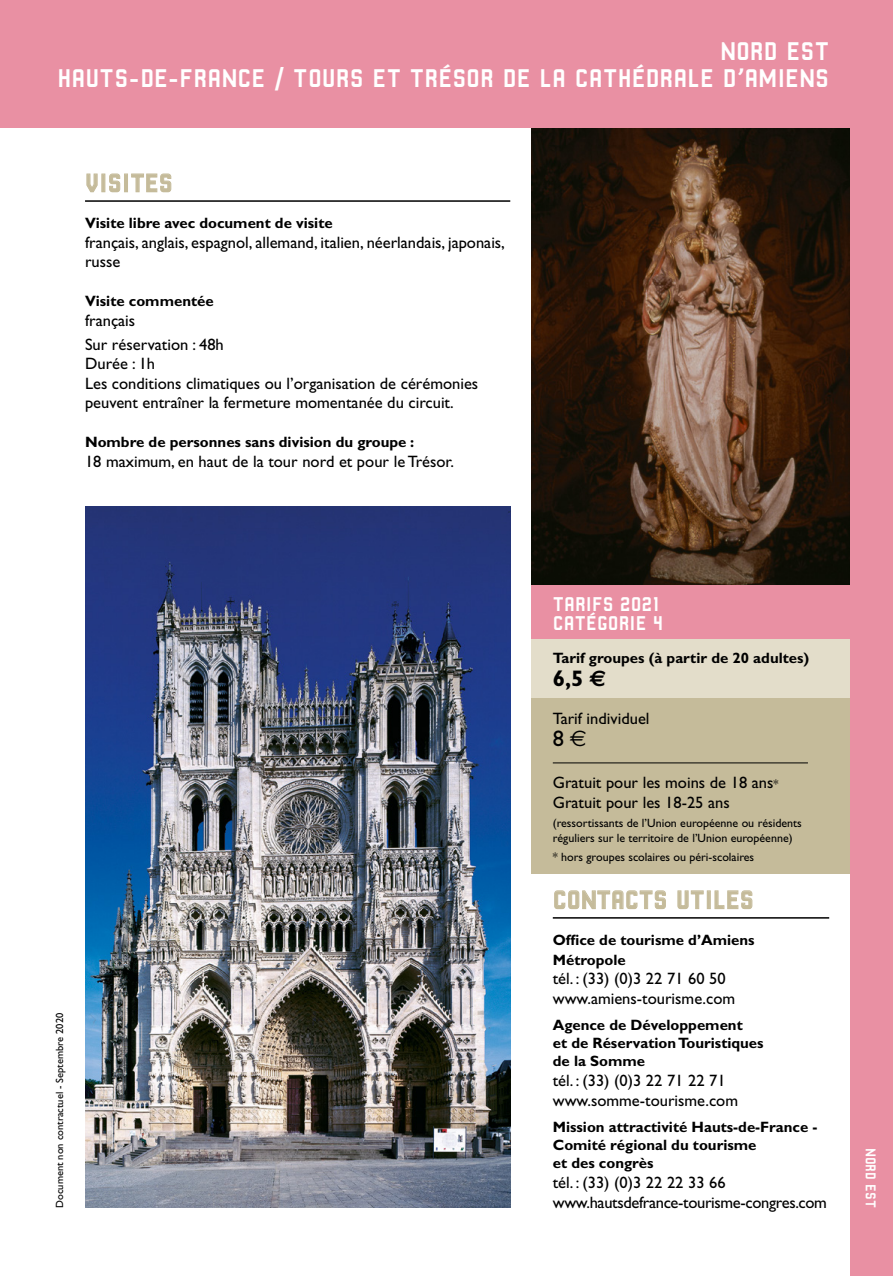
<style>
.page{position:relative;width:893px;height:1276px;background:#fff}
.page>*{position:absolute;margin:0;border:0;box-sizing:border-box;transform-origin:0 0}
.monuments_bandeau_20{font:27px/27px "Robust CMN";color:#fff;text-align:right}
.sous-titre_2016{font:27px "Robust CMN";color:#c5bb9a}
.prix_2016{font:700 22.5px "Gill Sans";color:#000}
.prix_2016-2{font:22.5px "Gill Sans";color:#000}
.titre_tableau{font:21px/19.5px "Robust CMN";color:#fff}
.intertitre_2016{font:16.5px/19.5px "Gill Sans";color:#000}
.intertitre_2016-2{font:16.5px/19.8px "Gill Sans";letter-spacing:-.02em;color:#000}
.sur_reservation_espa{font:16.5px "Gill Sans";color:#000}
.intertitre_2016-3{font:700 15px/18px "Gill Sans";color:#000}
.t1{font:15px "Robust CMN";color:#fff}
.info_tarif_2016{font:12px/15px "Gill Sans";color:#000}
.t2{font:10.5px "Gill Sans";color:#000}
.s1{font-family:"Euro Sans"}
.s2{font-size:12px}
</style>
<div class="page">
<img style="left:85px;top:506px;width:425px;height:702px">
<hr style="left:85px;top:200px;width:425px;height:2px;background:#000">
<svg style="left:86px;top:173px;width:12px;height:20px"></svg>
<div style="left:101px;top:173px;width:4px;height:19px;border:1px solid #c5bb9a"></div>
<svg style="left:109px;top:173px;width:12px;height:20px"></svg>
<div style="left:124px;top:173px;width:4px;height:19px;border:1px solid #c5bb9a"></div>
<svg style="left:131px;top:173px;width:41px;height:20px"></svg>
<div style="left:531px;top:584px;width:341px;height:55px;background:#e990a3"></div>
<div style="left:531px;top:639px;width:341px;height:60px;background:#e3ddca"></div>
<div style="left:531px;top:699px;width:341px;height:175px;background:#c5bb9a"></div>
<img style="left:531px;top:128px;width:319px;height:456px">
<hr style="left:553px;top:762px;width:255px;height:1px;background:#000">
<hr style="left:553px;top:917px;width:276px;height:1px;background:#000">
<svg style="left:554px;top:890px;width:112px;height:20px"></svg>
<svg style="left:677px;top:890px;width:27px;height:19px"></svg>
<div style="left:707px;top:890px;width:4px;height:19px;border:1px solid #c5bb9a"></div>
<svg style="left:714px;top:890px;width:39px;height:19px"></svg>
<div style="left:850px;top:0;width:43px;height:1276px;background:#e990a3"></div>
<div style="left:0;top:0;width:893px;height:128px;background:#e990a3"></div>
<p class="monuments_bandeau_20" style="left:58px;top:37px;width:773px">NORD EST<br>HAUTS-DE-FRANCE / TOURS ET TRÉSOR DE LA CATHÉDRALE D’AMIENS</p>
<p class="sous-titre_2016" style="left:85px;top:168px;width:89px">VISITES</p>
<p class="intertitre_2016-3" style="left:85px;top:214px;width:249px">Visite libre avec document de visite</p>
<p class="intertitre_2016" style="left:85px;top:233px;width:421px">français, anglais, espagnol, allemand, italien, néerlandais, japonais, russe</p>
<p class="intertitre_2016-3" style="left:85px;top:292px;width:130px">Visite commentée</p>
<p class="intertitre_2016" style="left:85px;top:311px;width:52px">français</p>
<p class="sur_reservation_espa" style="left:85px;top:335px;width:140px">Sur réservation : 48h</p>
<p class="intertitre_2016" style="left:85px;top:354px;width:72px">Durée : 1h</p>
<p class="intertitre_2016" style="left:85px;top:374px;width:395px">Les conditions climatiques ou l’organisation de cérémonies peuvent entraîner la fermeture momentanée du circuit.</p>
<p class="intertitre_2016-3" style="left:85px;top:433px;width:331px">Nombre de personnes sans division du groupe :</p>
<p class="intertitre_2016" style="left:85px;top:452px;width:370px">18 maximum, en haut de la tour nord et pour le Trésor.</p>
<p class="t2" style="left:54px;top:1208px;width:197px;rotate:-90deg">Document non contractuel - Septembre 2020</p>
<p class="titre_tableau" style="left:553px;top:593px;width:112px">TARIFS 2021<br>CATÉGORIE 4</p>
<p class="intertitre_2016-3" style="left:553px;top:649px;width:258px">Tarif groupes (à partir de 20 adultes)</p>
<p class="prix_2016" style="left:553px;top:665px;width:55px">6,5 <span class="s1">€</span></p>
<p class="intertitre_2016" style="left:553px;top:708px;width:98px">Tarif individuel</p>
<p class="prix_2016-2" style="left:553px;top:726px;width:35px">8 <span class="s1">€</span></p>
<p class="intertitre_2016" style="left:553px;top:773px;width:227px">Gratuit pour les moins de 18 ans<span class="s2">*</span></p>
<p class="intertitre_2016" style="left:553px;top:792px;width:178px">Gratuit pour les 18-25 ans</p>
<p class="info_tarif_2016" style="left:553px;top:815px;width:251px">(ressortissants de l’Union européenne ou résidents réguliers sur le territoire de l’Union européenne)</p>
<p class="info_tarif_2016" style="left:553px;top:850px;width:203px">* hors groupes scolaires ou péri-scolaires</p>
<p class="sous-titre_2016" style="left:553px;top:885px;width:202px">CONTACTS UTILES</p>
<p class="intertitre_2016-3" style="left:553px;top:930px;width:203px;line-height:19.5px">Office de tourisme d’Amiens<br>Métropole</p>
<p class="intertitre_2016" style="left:553px;top:969px;width:184px">tél. : (33) (0)3 22 71 60 50 www.amiens-tourisme.com</p>
<p class="intertitre_2016-3" style="left:553px;top:1016px;width:212px">Agence de Développement<br>et de Réservation Touristiques de la Somme</p>
<p class="intertitre_2016" style="left:553px;top:1070px;width:187px">tél. : (33) (0)3 22 71 22 71 www.somme-tourisme.com</p>
<p class="intertitre_2016-3" style="left:553px;top:1118px;width:266px">Mission attractivité Hauts-de-France -<br>Comité régional du tourisme<br>et des congrès</p>
<p class="intertitre_2016-2" style="left:553px;top:1172px;width:276px">tél. : (33) (0)3 22 22 33 66 www.hautsdefrance-tourisme-congres.com</p>
<p class="t1" style="left:879px;top:1148px;width:62px;rotate:90deg">NORD EST</p>
</div>
